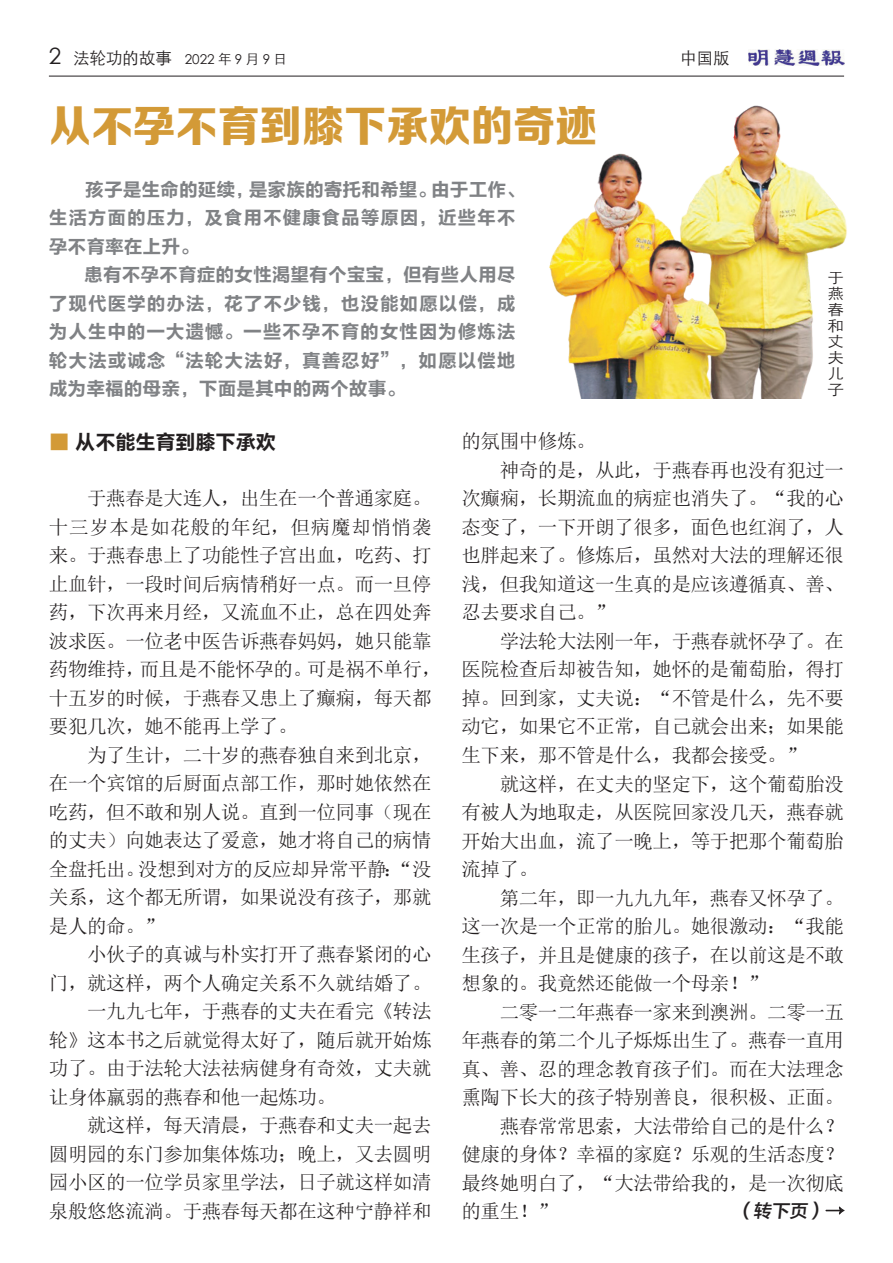
<style>
.page{position:relative;width:893px;height:1263px;background:#fff}
.page>*{position:absolute;margin:0;border:0;box-sizing:border-box;transform-origin:0 0}
.t1{font:43.5px "FZZDHJW GB1 0";color:#d39a37}
.t2{font:20.25px "FZLTCHK GBK1 0";letter-spacing:-.01em;color:#231f20}
.t3{font:19.5px/28.5px "Sim Sun";letter-spacing:-.02em;color:#231f20}
.t4{font:18.75px/28.5px "FZLTCHK GBK1 0";letter-spacing:.04em;color:#808285;text-align:justify}
.t5{font:18.75px/28.5px "FZLTCHK GBK1 0";color:#808285}
.t6{font:18px "FZLTZHK GBK1 0";color:#231f20}
.t7{font:16.5px "ST Xihei";color:#231f20}
.t8{font:14.85px/16px "ST Xihei";color:#231f20;text-align:justify;scale:1.11 1}
.t9{font:13.5px "ST Xihei";color:#231f20}
.s1{font-size:22.5px}
.s2{font-size:16.5px}
.s3{font-size:21px;color:#d39a37}
.s4{font-family:"FZLTCHK GBK1 0"}
</style>
<div class="page">
<img style="left:748px;top:49px;width:96px;height:17px">
<hr style="left:49px;top:76px;width:795px;height:1px;background:#231f20">
<img style="left:550px;top:105px;width:297px;height:294px">
<p class="t9" style="left:49px;top:49px;width:240px"><span class="s1">2</span> <span class="s2">法轮功的故事</span> 2022 年 9 月 9 日</p>
<p class="t7" style="left:680px;top:45px;width:51px">中国版</p>
<h1 class="t1" style="left:49px;top:102px;width:550px">从不孕不育到膝下承欢的奇迹</h1>
<p class="t5" style="left:49px;top:175px;width:478px;text-indent:36px">孩子是生命的延续，是家族的寄托和希望。由于工作、生活方面的压力，及食用不健康食品等原因，近些年不孕不育率在上升。</p>
<p class="t4" style="left:49px;top:261px;width:468px;text-indent:35px">患有不孕不育症的女性渴望有个宝宝，但有些人用尽了现代医学的办法，花了不少钱，也没能如愿以偿，成为人生中的一大遗憾。一些不孕不育的女性因为修炼法轮大法或诚念“法轮大法好，真善忍好”，如愿以偿地成为幸福的母亲，下面是其中的两个故事。</p>
<p class="t8" style="left:828px;top:268px;width:16px">于燕春和丈夫儿子</p>
<p class="t2" style="left:49px;top:431px;width:229px"><span class="s3">■</span> 从不能生育到膝下承欢</p>
<p class="t3" style="left:49px;top:484px;width:394px;text-indent:38px">于燕春是大连人，出生在一个普通家庭。十三岁本是如花般的年纪，但病魔却悄悄袭来。于燕春患上了功能性子宫出血，吃药、打止血针，一段时间后病情稍好一点。而一旦停药，下次再来月经，又流血不止，总在四处奔波求医。一位老中医告诉燕春妈妈，她只能靠药物维持，而且是不能怀孕的。可是祸不单行，十五岁的时候，于燕春又患上了癫痫，每天都要犯几次，她不能再上学了。</p>
<p class="t3" style="left:49px;top:740px;width:384px;text-align:justify;text-indent:38px">为了生计，二十岁的燕春独自来到北京，在一个宾馆的后厨面点部工作，那时她依然在吃药，但不敢和别人说。直到一位同事（现在的丈夫）向她表达了爱意，她才将自己的病情全盘托出。没想到对方的反应却异常平静：“没关系，这个都无所谓，如果说没有孩子，那就是人的命。”</p>
<p class="t3" style="left:87px;top:940px;width:346px">小伙子的真诚与朴实打开了燕春紧闭的心</p>
<p class="t3" style="left:49px;top:968px;width:384px">门，就这样，两个人确定关系不久就结婚了。</p>
<p class="t3" style="left:87px;top:997px;width:346px">一九九七年，于燕春的丈夫在看完《转法</p>
<p class="t3" style="left:49px;top:1025px;width:384px">轮》这本书之后就觉得太好了，随后就开始炼</p>
<p class="t3" style="left:49px;top:1054px;width:384px">功了。由于法轮大法祛病健身有奇效，丈夫就</p>
<p class="t3" style="left:49px;top:1083px;width:289px">让身体羸弱的燕春和他一起炼功。</p>
<p class="t3" style="left:87px;top:1111px;width:346px">就这样，每天清晨，于燕春和丈夫一起去</p>
<p class="t3" style="left:49px;top:1140px;width:384px">圆明园的东门参加集体炼功；晚上，又去圆明</p>
<p class="t3" style="left:49px;top:1168px;width:384px">园小区的一位学员家里学法，日子就这样如清</p>
<p class="t3" style="left:49px;top:1197px;width:384px">泉般悠悠流淌。于燕春每天都在这种宁静祥和</p>
<p class="t3" style="left:461px;top:427px;width:136px">的氛围中修炼。</p>
<p class="t3" style="left:500px;top:456px;width:346px">神奇的是，从此，于燕春再也没有犯过一</p>
<p class="t3" style="left:461px;top:484px;width:384px">次癫痫，长期流血的病症也消失了。“我的心</p>
<p class="t3" style="left:461px;top:513px;width:384px">态变了，一下开朗了很多，面色也红润了，人</p>
<p class="t3" style="left:461px;top:541px;width:384px">也胖起来了。修炼后，虽然对大法的理解还很</p>
<p class="t3" style="left:461px;top:570px;width:384px">浅，但我知道这一生真的是应该遵循真、善、</p>
<p class="t3" style="left:461px;top:598px;width:155px">忍去要求自己。”</p>
<p class="t3" style="left:500px;top:627px;width:346px">学法轮大法刚一年，于燕春就怀孕了。在</p>
<p class="t3" style="left:461px;top:655px;width:384px">医院检查后却被告知，她怀的是葡萄胎，得打</p>
<p class="t3" style="left:461px;top:684px;width:384px">掉。回到家，丈夫说：“不管是什么，先不要</p>
<p class="t3" style="left:461px;top:712px;width:384px">动它，如果它不正常，自己就会出来；如果能</p>
<p class="t3" style="left:461px;top:741px;width:346px">生下来，那不管是什么，我都会接受。”</p>
<p class="t3" style="left:500px;top:769px;width:346px">就这样，在丈夫的坚定下，这个葡萄胎没</p>
<p class="t3" style="left:461px;top:798px;width:384px">有被人为地取走，从医院回家没几天，燕春就</p>
<p class="t3" style="left:461px;top:826px;width:384px">开始大出血，流了一晚上，等于把那个葡萄胎</p>
<p class="t3" style="left:461px;top:855px;width:78px">流掉了。</p>
<p class="t3" style="left:500px;top:883px;width:346px">第二年，即一九九九年，燕春又怀孕了。</p>
<p class="t3" style="left:461px;top:912px;width:384px">这一次是一个正常的胎儿。她很激动：“我能</p>
<p class="t3" style="left:461px;top:940px;width:384px">生孩子，并且是健康的孩子，在以前这是不敢</p>
<p class="t3" style="left:461px;top:969px;width:308px">想象的。我竟然还能做一个母亲！”</p>
<p class="t3" style="left:500px;top:997px;width:346px">二零一二年燕春一家来到澳洲。二零一五</p>
<p class="t3" style="left:461px;top:1026px;width:384px">年燕春的第二个儿子烁烁出生了。燕春一直用</p>
<p class="t3" style="left:461px;top:1054px;width:384px">真、善、忍的理念教育孩子们。而在大法理念</p>
<p class="t3" style="left:461px;top:1083px;width:384px">熏陶下长大的孩子特别善良，很积极、正面。</p>
<p class="t3" style="left:500px;top:1111px;width:346px">燕春常常思索，大法带给自己的是什么？</p>
<p class="t3" style="left:461px;top:1140px;width:384px">健康的身体？幸福的家庭？乐观的生活态度？</p>
<p class="t3" style="left:461px;top:1168px;width:384px">最终她明白了，“大法带给我的，是一次彻底</p>
<p class="t3" style="left:461px;top:1197px;width:97px">的重生！”</p>
<p class="t6" style="left:735px;top:1201px;width:110px">（转下页）<span class="s4">→</span></p>
</div>
